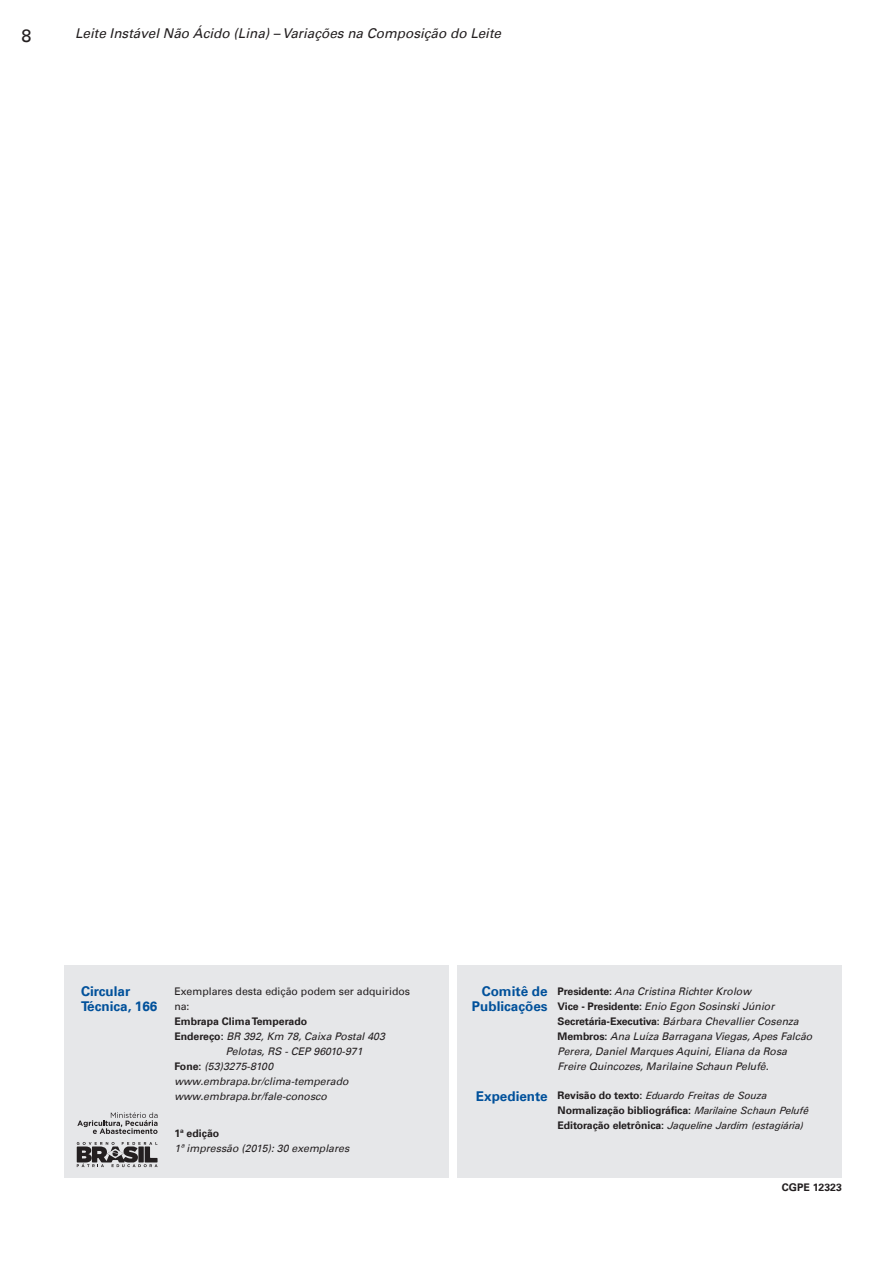
<style>
.page{position:relative;width:893px;height:1263px;background:#fff}
.page>*{position:absolute;margin:0;border:0;box-sizing:border-box;transform-origin:0 0}
.t1{font:18px "Univers LT";color:#231f20}
.t2{font:italic 13.5px "Univers LT";color:#231f20}
.t3{font:700 13.5px/15px "Univers LT";color:#01519b;text-align:right}
.t4{font:italic 10.5px/15px "Univers LT";color:#231f20}
.t5{font:italic 10.5px "Univers";letter-spacing:-.01em;color:#231f20}
.t6{font:700 10.5px "Univers LT";color:#231f20}
.t7{font:10.5px/15px "Univers LT";color:#231f20}
.s1{font-weight:700;font-style:normal}
.s2{font-family:"Univers LT";font-weight:700;font-style:normal;font-size:13.5px;color:#01519b}
.s3{font-family:"Univers LT";font-weight:700;font-style:normal}
.s4{font-family:"Univers";font-weight:400;font-style:italic}
</style>
<div class="page">
<div style="left:64px;top:965px;width:385px;height:213px;background:#e6e7e9"></div>
<div style="left:457px;top:965px;width:385px;height:213px;background:#e6e7e9"></div>
<svg style="left:77px;top:1142px;width:81px;height:25px"></svg>
<svg style="left:77px;top:1112px;width:81px;height:22px"></svg>
<h1 class="t1" style="left:21px;top:25px;width:12px">8</h1>
<p class="t2" style="left:75px;top:26px;width:427px">Leite Instável Não Ácido (Lina) – Variações na Composição do Leite</p>
<p class="t3" style="left:81px;top:984px;width:78px;text-align:left">Circular<br>Técnica, 166</p>
<p class="t7" style="left:174px;top:984px;width:237px">Exemplares desta edição podem ser adquiridos na:</p>
<p class="t6" style="left:174px;top:1015px;width:134px">Embrapa Clima Temperado</p>
<p class="t4" style="left:174px;top:1029px;width:212px"><span class="s1">Endereço:</span> BR 392, Km 78, Caixa Postal 403</p>
<p class="t4" style="left:226px;top:1044px;width:138px">Pelotas, RS - CEP 96010-971</p>
<p class="t4" style="left:174px;top:1059px;width:100px"><span class="s1">Fone:</span> (53)3275-8100</p>
<p class="t4" style="left:174px;top:1074px;width:176px">www.embrapa.br/clima-temperado</p>
<p class="t4" style="left:174px;top:1089px;width:154px">www.embrapa.br/fale-conosco</p>
<p class="t6" style="left:174px;top:1127px;width:46px">1ª edição</p>
<p class="t4" style="left:174px;top:1141px;width:176px">1ª impressão (2015): 30 exemplares</p>
<p class="t3" style="left:472px;top:984px;width:77px">Comitê de<br>Publicações</p>
<p class="t4" style="left:558px;top:984px;width:256px"><span class="s1">Presidente:</span> Ana Cristina Richter Krolow<br><span class="s1">Vice - Presidente:</span> Enio Egon Sosinski Júnior <span class="s1">Secretária-Executiva:</span> Bárbara Chevallier Cosenza <span class="s1">Membros:</span> Ana Luíza Barragana Viegas, Apes Falcão Perera, Daniel Marques Aquini, Eliana da Rosa Freire Quincozes, Marilaine Schaun Pelufê.</p>
<p class="t5" style="left:476px;top:1088px;width:293px"><span class="s2">Expediente</span> <span class="s3">Revisão do texto:</span> Eduardo Freitas de Souza</p>
<p class="t6" style="left:558px;top:1104px;width:253px">Normalização bibliográfica: <span class="s4">Marilaine Schaun Pelufê</span></p>
<p class="t5" style="left:558px;top:1118px;width:248px"><span class="s3">Editoração eletrônica:</span> Jaqueline Jardim (estagiária)</p>
<p class="t6" style="left:782px;top:1181px;width:62px">CGPE 12323</p>
</div>
